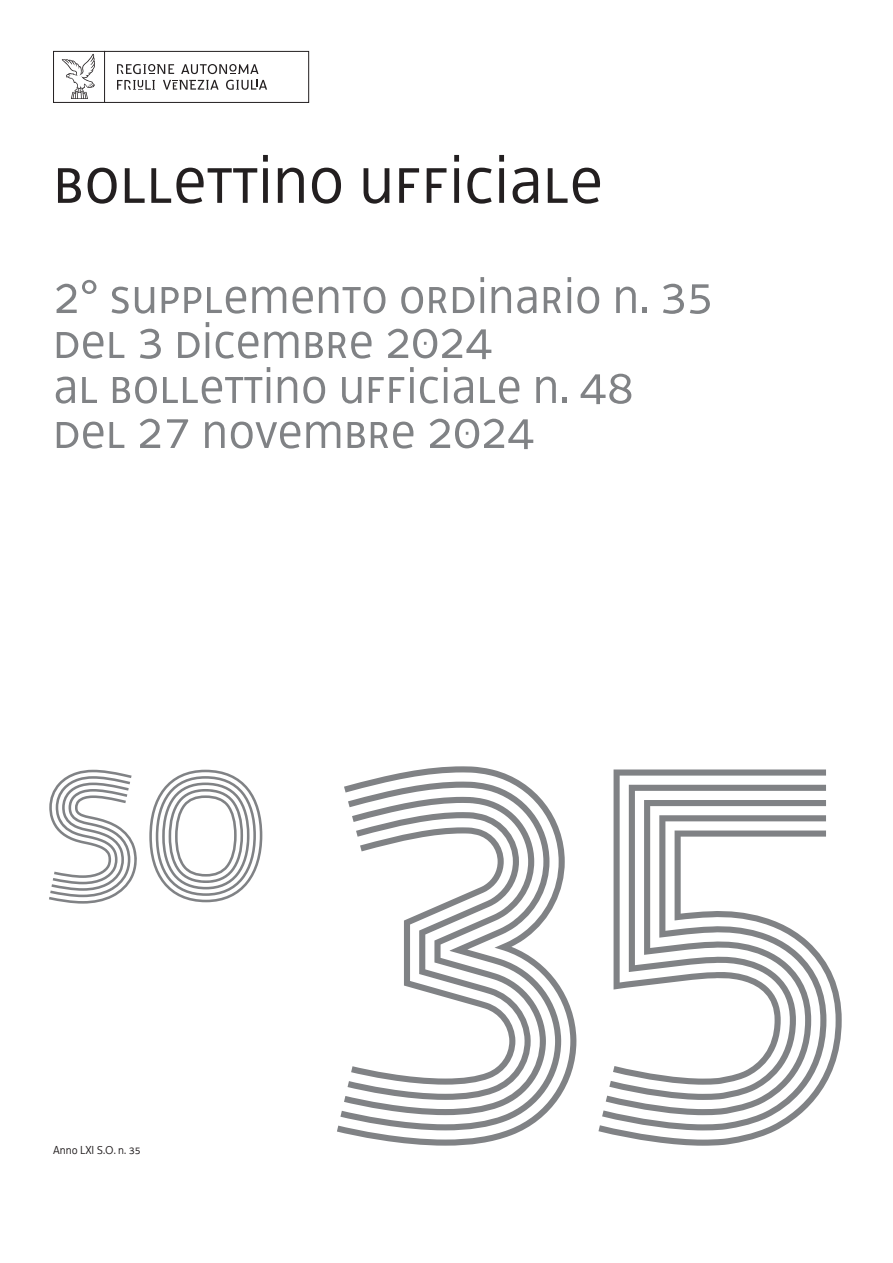
<style>
.page{position:relative;width:893px;height:1263px;background:#fff}
.page>*{position:absolute;margin:0;border:0;box-sizing:border-box;transform-origin:0 0}
.t1{font:72px "Decima UNI";color:#231f20}
.t2{font:54px/45px "Decima UNI";color:#808285}
.t3{font:12px "Decima WE";color:#231f20}
</style>
<div class="page">
<div style="left:53px;top:51px;width:52px;height:52px;border:1px solid #231f20"></div>
<div style="left:104px;top:51px;width:205px;height:52px;border:1px solid #231f20"></div>
<svg style="left:62px;top:54px;width:33px;height:45px"></svg>
<svg style="left:181px;top:64px;width:77px;height:10px"></svg>
<svg style="left:117px;top:64px;width:57px;height:10px"></svg>
<svg style="left:226px;top:80px;width:41px;height:10px"></svg>
<svg style="left:117px;top:80px;width:38px;height:10px"></svg>
<svg style="left:163px;top:80px;width:56px;height:10px"></svg>
<svg style="left:49px;top:770px;width:88px;height:134px"></svg>
<svg style="left:149px;top:769px;width:114px;height:134px"></svg>
<svg style="left:337px;top:766px;width:239px;height:380px"></svg>
<svg style="left:351px;top:827px;width:164px;height:257px"></svg>
<svg style="left:598px;top:963px;width:244px;height:183px"></svg>
<svg style="left:602px;top:963px;width:224px;height:167px"></svg>
<svg style="left:606px;top:963px;width:220px;height:152px"></svg>
<svg style="left:609px;top:963px;width:217px;height:137px"></svg>
<svg style="left:613px;top:769px;width:213px;height:316px"></svg>
<h1 class="t1" style="left:53px;top:137px;width:552px">BOLLETTINO UFFICIALE</h1>
<p class="t2" style="left:53px;top:273px;width:662px">2° sUPPLEmenTO ORDINARIO n. 35<br>DEL 3 dicembre 2024<br>AL BOLLETTINO UFFICIALE N. 48<br>DEL 27 novembre 2024</p>
<p class="t3" style="left:53px;top:1142px;width:89px">Anno LXI S.O. n. 35</p>
</div>
